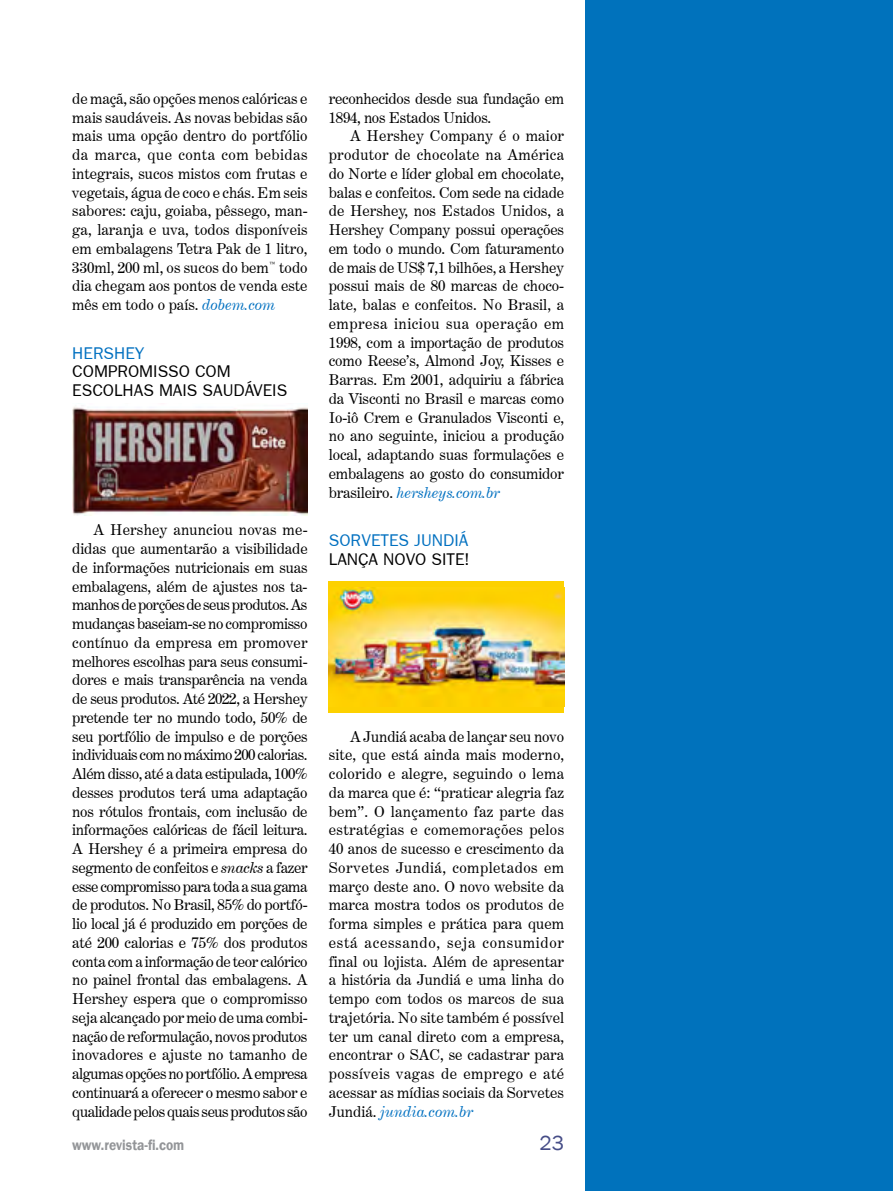
<style>
.page{position:relative;width:893px;height:1191px;background:#fff}
.page>*{position:absolute;margin:0;border:0;box-sizing:border-box;transform-origin:0 0}
.t1{font:21px "Franklin Gothic";color:#464d87}
.legenda-tittle{font:16.95px/18.8px "Frankfurt Gothic";color:#000}
.tittle-azul{font:16.95px "Frankfurt Gothic";color:#0070c0}
.texto{font:15px/18.8px "Century Expanded BT";letter-spacing:-.01em;color:#000;text-align:justify}
.t2{font:600 15px "Franklin Gothic";color:#939598;scale:.9 1}
.s1{font-style:italic;color:#0070c0}
.s2{font-style:italic}
</style>
<div class="page">
<div style="left:585px;top:0;width:308px;height:1191px;background:#0072bc"></div>
<img style="left:72px;top:407px;width:236px;height:108px">
<div style="left:329px;top:581px;width:235px;height:131px;background:#fdd100"></div>
<img style="left:329px;top:587px;width:235px;height:110px">
<p class="texto" style="left:72px;top:89px;width:237px">de maçã, são opções menos calóricas e mais saudáveis. As novas bebidas são mais uma opção dentro do portfólio da marca, que conta com bebidas integrais, sucos mistos com frutas e vegetais, água de coco e chás. Em seis sabores: caju, goiaba, pêssego, man&shy;ga, laranja e uva, todos disponíveis em embalagens Tetra Pak de 1 litro, 330ml, 200 ml, os sucos do bem<sup>™</sup> todo dia chegam aos pontos de venda este mês em todo o país. <span class="s1">dobem.com</span></p>
<p class="tittle-azul" style="left:72px;top:343px;width:74px">HERSHEY</p>
<p class="legenda-tittle" style="left:72px;top:362px;width:216px">COMPROMISSO COM<br>ESCOLHAS MAIS SAUDÁVEIS</p>
<p class="texto" style="left:72px;top:520px;width:237px;text-indent:21px">A Hershey anunciou novas me&shy;didas que aumentarão a visibilidade de informações nutricionais em suas embalagens, além de ajustes nos ta&shy;manhos de porções de seus produtos. As mudanças baseiam-se no compromisso contínuo da empresa em promover melhores escolhas para seus consumi&shy;dores e mais transparência na venda de seus produtos. Até 2022, a Hershey pretende ter no mundo todo, 50% de seu portfólio de impulso e de porções individuais com no máximo 200 calorias.<br>Além disso, até a data estipulada, 100% desses produtos terá uma adaptação nos rótulos frontais, com inclusão de informações calóricas de fácil leitura.<br>A Hershey é a primeira empresa do segmento de confeitos e <span class="s2">snacks</span> a fazer esse compromisso para toda a sua gama de produtos. No Brasil, 85% do portfó&shy;lio local já é produzido em porções de até 200 calorias e 75% dos produtos conta com a informação de teor calórico no painel frontal das embalagens. A Hershey espera que o compromisso seja alcançado por meio de uma combi&shy;nação de reformulação, novos produtos inovadores e ajuste no tamanho de algumas opções no portfólio. A empresa continuará a oferecer o mesmo sabor e qualidade pelos quais seus produtos são</p>
<p class="texto" style="left:329px;top:89px;width:237px">reconhecidos desde sua fundação em<br>1894, nos Estados Unidos.</p>
<p class="texto" style="left:329px;top:126px;width:237px;text-indent:21px">A Hershey Company é o maior produtor de chocolate na América do Norte e líder global em chocolate, balas e confeitos. Com sede na cidade de Hershey, nos Estados Unidos, a Hershey Company possui operações em todo o mundo. Com faturamento de mais de US$ 7,1 bilhões, a Hershey possui mais de 80 marcas de choco&shy;late, balas e confeitos. No Brasil, a empresa iniciou sua operação em 1998, com a importação de produtos como Reese’s, Almond Joy, Kisses e Barras. Em 2001, adquiriu a fábrica da Visconti no Brasil e marcas como Io-iô Crem e Granulados Visconti e, no ano seguinte, iniciou a produção local, adaptando suas formulações e embalagens ao gosto do consumidor brasileiro. <span class="s1">hersheys.com.br</span></p>
<p class="tittle-azul" style="left:329px;top:531px;width:141px">SORVETES JUNDIÁ</p>
<p class="legenda-tittle" style="left:329px;top:549px;width:142px">LANÇA NOVO SITE!</p>
<p class="texto" style="left:329px;top:726px;width:237px;text-indent:21px">A Jundiá acaba de lançar seu novo site, que está ainda mais moderno, colorido e alegre, seguindo o lema da marca que é: “praticar alegria faz bem”. O lançamento faz parte das estratégias e comemorações pelos 40 anos de sucesso e crescimento da Sorvetes Jundiá, completados em março deste ano. O novo website da marca mostra todos os produtos de forma simples e prática para quem está acessando, seja consumidor final ou lojista. Além de apresentar a história da Jundiá e uma linha do tempo com todos os marcos de sua trajetória. No site também é possível ter um canal direto com a empresa, encontrar o SAC, se cadastrar para possíveis vagas de emprego e até acessar as mídias sociais da Sorvetes Jundiá. <span class="s1">jundia.com.br</span></p>
<p class="t2" style="left:72px;top:1135px;width:126px">www.revista-fi.com</p>
<p class="t1" style="left:539px;top:1130px;width:26px">23</p>
</div>
